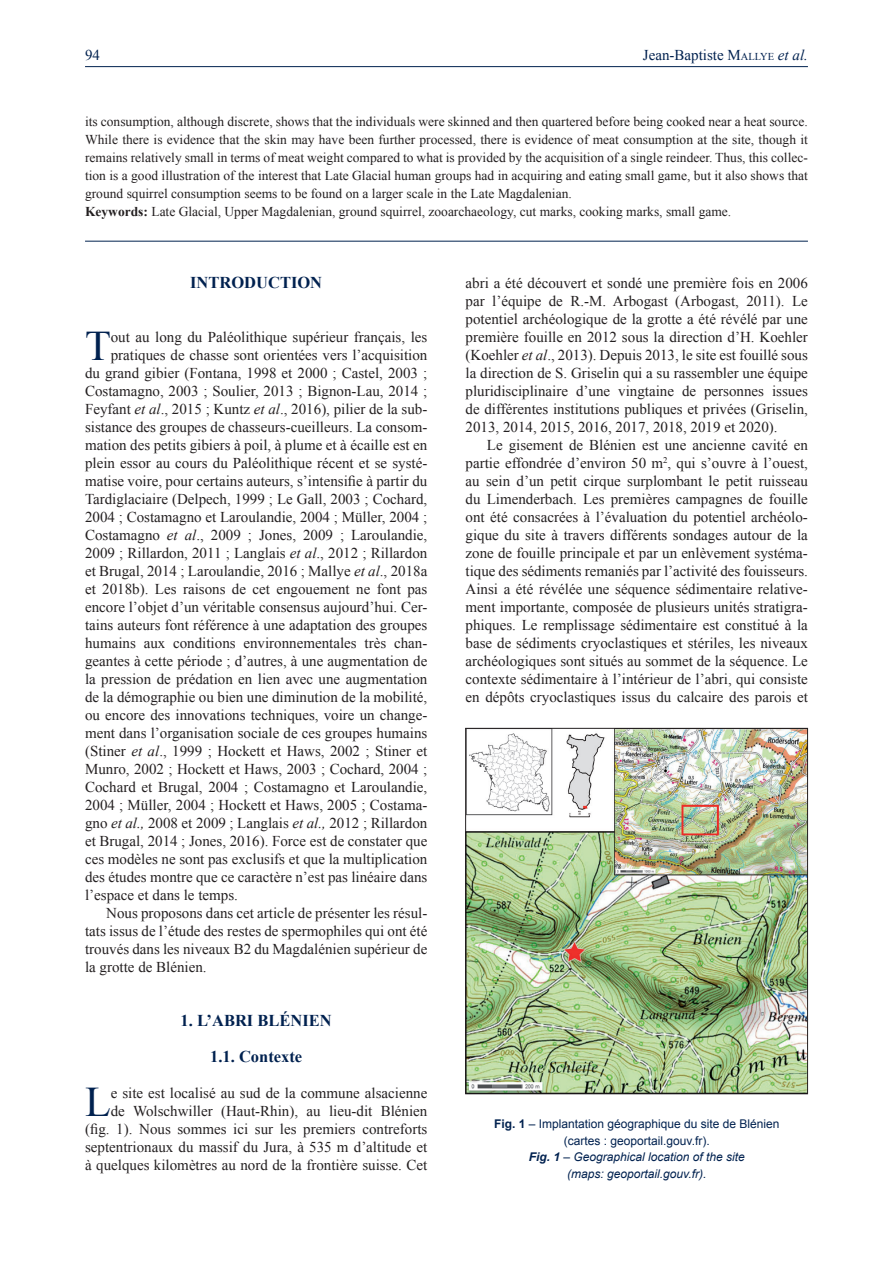
<style>
.page{position:relative;width:893px;height:1263px;background:#fff}
.page>*{position:absolute;margin:0;border:0;box-sizing:border-box;transform-origin:0 0}
.t1{font:42.15px "Times New Roman";color:#00214f}
.t2{font:700 16.5px/36px "Times New Roman";color:#00214f}
.t3{font:15px/18px "Times New Roman";color:#231f20;text-align:justify}
.t4{font:15px "Times New Roman";color:#00214f}
.t5{font:13.5px/18px "Times New Roman";color:#231f20}
.t6{font:12px/16.5px "Arial";color:#00214f;text-align:center}
.s1{font-style:inherit}
.s2{font-size:10.5px}
.s3{font-style:italic}
.s4{font-weight:700}
.s5{font-weight:700;font-style:italic}
</style>
<div class="page">
<hr style="left:85px;top:66px;width:723px;height:1px;background:#00214f">
<hr style="left:85px;top:241px;width:723px;height:1px;background:#00214f">
<img style="left:467px;top:730px;width:339px;height:362px">
<div style="left:465px;top:728px;width:343px;height:366px;border:1px solid #231f20"></div>
<p class="t4" style="left:85px;top:45px;width:16px">94</p>
<p class="t4" style="left:643px;top:45px;width:167px">Jean-Baptiste <span class="s1">M</span><span class="s2">allye</span> <span class="s3">et al.</span></p>
<p class="t5" style="left:85px;top:112px;width:724px">its consumption, although discrete, shows that the individuals were skinned and then quartered before being cooked near a heat source.<br>While there is evidence that the skin may have been further processed, there is evidence of meat consumption at the site, though it remains relatively small in terms of meat weight compared to what is provided by the acquisition of a single reindeer. Thus, this collec&shy;tion is a good illustration of the interest that Late Glacial human groups had in acquiring and eating small game, but it also shows that ground squirrel consumption seems to be found on a larger scale in the Late Magdalenian.<br><span class="s4">KEYWORDS:</span> Late Glacial, Upper Magdalenian, ground squirrel, zooarchaeology, cut marks, cooking marks, small game.</p>
<p class="t2" style="left:190px;top:264px;width:133px">INTRODUCTION</p>
<h1 class="t1" style="left:85px;top:318px;width:27px">T</h1>
<p class="t3" style="left:111px;top:328px;width:318px">out au long du Paléolithique supérieur français, les</p>
<p class="t3" style="left:111px;top:346px;width:318px">pratiques de chasse sont orientées vers l’acquisition</p>
<p class="t3" style="left:85px;top:364px;width:344px">du grand gibier (Fontana, 1998 et 2000 ; Castel, 2003 ;</p>
<p class="t3" style="left:85px;top:382px;width:344px">Costamagno, 2003 ; Soulier, 2013 ; Bignon-Lau, 2014 ;</p>
<p class="t3" style="left:85px;top:400px;width:344px">Feyfant <span class="s3">et al</span>., 2015 ; Kuntz <span class="s3">et al</span>., 2016), pilier de la sub-</p>
<p class="t3" style="left:85px;top:418px;width:344px">sistance des groupes de chasseurs-cueilleurs. La consom-</p>
<p class="t3" style="left:85px;top:436px;width:344px">mation des petits gibiers à poil, à plume et à écaille est en</p>
<p class="t3" style="left:85px;top:454px;width:344px">plein essor au cours du Paléolithique récent et se systé-</p>
<p class="t3" style="left:85px;top:472px;width:344px">matise voire, pour certains auteurs, s’intensifie à partir du</p>
<p class="t3" style="left:85px;top:490px;width:344px">Tardiglaciaire (Delpech, 1999 ; Le Gall, 2003 ; Cochard,</p>
<p class="t3" style="left:85px;top:508px;width:344px">2004 ; Costamagno et Laroulandie, 2004 ; Müller, 2004 ;</p>
<p class="t3" style="left:85px;top:526px;width:344px">Costamagno <span class="s3">et al</span>., 2009 ; Jones, 2009 ; Laroulandie,</p>
<p class="t3" style="left:85px;top:544px;width:344px">2009 ; Rillardon, 2011 ; Langlais <span class="s3">et al</span>., 2012 ; Rillardon</p>
<p class="t3" style="left:85px;top:562px;width:344px">et Brugal, 2014 ; Laroulandie, 2016 ; Mallye <span class="s3">et al</span>., 2018a</p>
<p class="t3" style="left:85px;top:580px;width:344px">et 2018b). Les raisons de cet engouement ne font pas</p>
<p class="t3" style="left:85px;top:598px;width:344px">encore l’objet d’un véritable consensus aujourd’hui. Cer-</p>
<p class="t3" style="left:85px;top:616px;width:344px">tains auteurs font référence à une adaptation des groupes</p>
<p class="t3" style="left:85px;top:634px;width:344px">humains aux conditions environnementales très chan-</p>
<p class="t3" style="left:85px;top:652px;width:344px">geantes à cette période ; d’autres, à une augmentation de</p>
<p class="t3" style="left:85px;top:670px;width:344px">la pression de prédation en lien avec une augmentation</p>
<p class="t3" style="left:85px;top:688px;width:344px">de la démographie ou bien une diminution de la mobilité,</p>
<p class="t3" style="left:85px;top:706px;width:344px">ou encore des innovations techniques, voire un change-</p>
<p class="t3" style="left:85px;top:724px;width:344px">ment dans l’organisation sociale de ces groupes humains</p>
<p class="t3" style="left:85px;top:742px;width:344px">(Stiner <span class="s3">et al</span>., 1999 ; Hockett et Haws, 2002 ; Stiner et</p>
<p class="t3" style="left:85px;top:760px;width:344px">Munro, 2002 ; Hockett et Haws, 2003 ; Cochard, 2004 ;</p>
<p class="t3" style="left:85px;top:778px;width:344px">Cochard et Brugal, 2004 ; Costamagno et Laroulandie,</p>
<p class="t3" style="left:85px;top:796px;width:344px">2004 ; Müller, 2004 ; Hockett et Haws, 2005 ; Costama-</p>
<p class="t3" style="left:85px;top:814px;width:344px">gno <span class="s3">et al.,</span> 2008 et 2009 ; Langlais <span class="s3">et al.,</span> 2012 ; Rillardon</p>
<p class="t3" style="left:85px;top:832px;width:344px">et Brugal, 2014 ; Jones, 2016). Force est de constater que</p>
<p class="t3" style="left:85px;top:850px;width:344px">ces modèles ne sont pas exclusifs et que la multiplication</p>
<p class="t3" style="left:85px;top:868px;width:344px">des études montre que ce caractère n’est pas linéaire dans</p>
<p class="t3" style="left:85px;top:886px;width:154px">l’espace et dans le temps.</p>
<p class="t3" style="left:106px;top:904px;width:323px">Nous proposons dans cet article de présenter les résul-</p>
<p class="t3" style="left:85px;top:922px;width:344px">tats issus de l’étude des restes de spermophiles qui ont été</p>
<p class="t3" style="left:85px;top:940px;width:344px">trouvés dans les niveaux B2 du Magdalénien supérieur de</p>
<p class="t3" style="left:85px;top:958px;width:123px">la grotte de Blénien.</p>
<p class="t2" style="left:181px;top:1002px;width:43px">1. L’ABRI</p>
<p class="t2" style="left:210px;top:1002px;width:123px;text-indent:47px">BLÉNIEN<br>1.1. C ONTEXTE</p>
<p class="t3" style="left:85px;top:1084px;width:344px;text-align:right">e site est localisé au sud de la commune alsacienne<br>de Wolschwiller (Haut-Rhin), au lieu-dit Blénien (fig. 1). Nous sommes ici sur les premiers contreforts septentrionaux du massif du Jura, à 535 m d’altitude et à quelques kilomètres au nord de la frontière suisse. Cet</p>
<h1 class="t1" style="left:85px;top:1074px;width:27px">L</h1>
<p class="t3" style="left:466px;top:274px;width:344px">abri a été découvert et sondé une première fois en 2006 par l’équipe de R.-M. Arbogast (Arbogast, 2011). Le potentiel archéologique de la grotte a été révélé par une première fouille en 2012 sous la direction d’H. Koehler (Koehler <span class="s3">et al</span>., 2013). Depuis 2013, le site est fouillé sous la direction de S. Griselin qui a su rassembler une équipe pluridisciplinaire d’une vingtaine de personnes issues de différentes institutions publiques et privées (Griselin, 2013, 2014, 2015, 2016, 2017, 2018, 2019 et 2020).</p>
<p class="t3" style="left:466px;top:436px;width:344px;text-indent:21px">Le gisement de Blénien est une ancienne cavité en partie effondrée d’environ 50 m<sup>2</sup>, qui s’ouvre à l’ouest, au sein d’un petit cirque surplombant le petit ruisseau du Limenderbach. Les premières campagnes de fouille ont été consacrées à l’évaluation du potentiel archéolo&shy;gique du site à travers différents sondages autour de la zone de fouille principale et par un enlèvement systéma&shy;tique des sédiments remaniés par l’activité des fouisseurs.<br>Ainsi a été révélée une séquence sédimentaire relative&shy;ment importante, composée de plusieurs unités stratigra&shy;phiques. Le remplissage sédimentaire est constitué à la base de sédiments cryoclastiques et stériles, les niveaux archéologiques sont situés au sommet de la séquence. Le contexte sédimentaire à l’intérieur de l’abri, qui consiste en dépôts cryoclastiques issus du calcaire des parois et</p>
<p class="t6" style="left:494px;top:1116px;width:287px"><span class="s4">Fig. 1</span> – Implantation géographique du site de Blénien (cartes : geoportail.gouv.fr).<br><span class="s5">Fig. 1</span> <span class="s3">– Geographical location of the site<br>(maps: geoportail.gouv.fr).</span></p>
</div>
